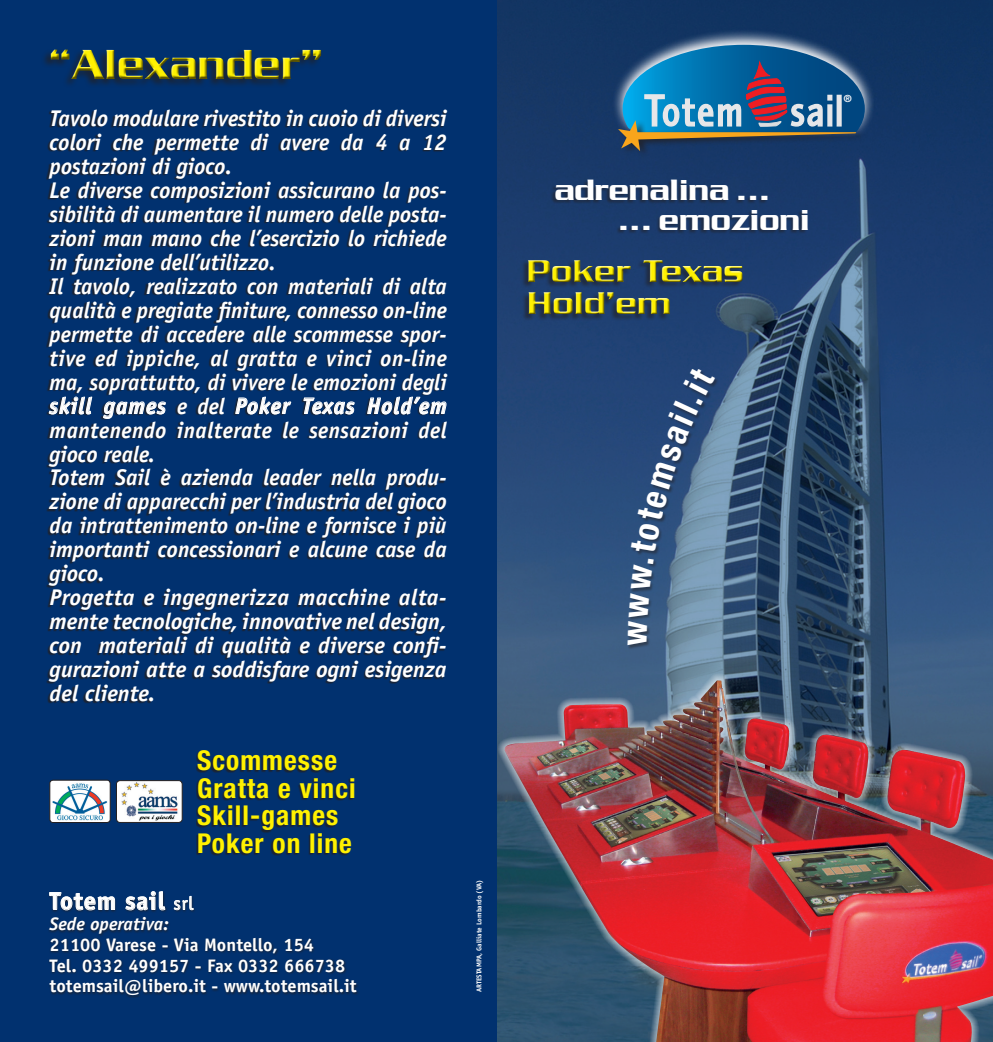
<style>
.page{position:relative;width:993px;height:1042px;background:#fff}
.page>*{position:absolute;margin:0;border:0;box-sizing:border-box;transform-origin:0 0}
.t1{font:500 45.5px "Serpentine";color:#fff101;scale:.96 1}
.t2{font:500 34.12px/32.4px "Serpentine";color:#fff101}
.t3{font:500 31.85px/29.6px "Serpentine";color:#fff}
.t4{font:700 condensed 27.3px/27.3px "Helvetica Neue";letter-spacing:.04em;color:#fff101}
.t5{font:700 24.68px "Officina Sans";letter-spacing:.03em;color:#fff}
.t6{font:italic 700 22.75px/24px "Officina Sans";color:#fff}
.t7{font:700 18.2px/20.7px "Officina Sans";color:#fff}
.t8{font:italic 700 18.2px "Officina Sans";color:#fff}
.t9{font:700 9.8px "Helvetica Neue";color:#fff}
.t10{font:700 7px "Officina Sans";color:#fff}
.s1{font-weight:400;font-size:18.2px}
</style>
<div class="page">
<svg style="left:496px;top:0;width:496px;height:670px;background:#264672"></svg>
<div style="left:0;top:0;width:496px;height:1042px;background:#01316f"></div>
<div style="left:495px;top:670px;width:497px;height:372px;background:#fff;opacity:.9"></div>
<img style="left:500px;top:680px;width:492px;height:362px">
<svg style="left:611px;top:29px;width:263px;height:111px;background:#274770"></svg>
<div style="left:617px;top:118px;width:248px;height:39px;background:#173768"></div>
<svg style="left:618px;top:45px;width:246px;height:106px;background:#366a90"></svg>
<div style="left:628px;top:370px;width:91px;height:280px;background:#231f20;opacity:.5"></div>
<div style="left:551px;top:180px;width:215px;height:24px;background:#231f20;opacity:.5"></div>
<div style="left:615px;top:210px;width:192px;height:24px;background:#231f20;opacity:.5"></div>
<div style="left:521px;top:260px;width:221px;height:61px;background:#231f20;opacity:.6"></div>
<div style="left:526px;top:259px;width:218px;height:57px;background:#231f20;opacity:.75"></div>
<div style="left:196px;top:751px;width:157px;height:104px;background:#231f20;opacity:.75"></div>
<img style="left:52px;top:782px;width:56px;height:38px">
<div style="left:50px;top:780px;width:60px;height:42px;border:1px solid #231f20;border-radius:3px"></div>
<div style="left:116px;top:780px;width:66px;height:42px;background:#fff;border-radius:4px"></div>
<img style="left:122px;top:782px;width:56px;height:38px">
<div style="left:116px;top:780px;width:66px;height:42px;border:1px solid #231f20;border-radius:4px"></div>
<div style="left:48px;top:890px;width:312px;height:108px;background:#231f20;opacity:.75"></div>
<svg style="left:49px;top:890px;width:66px;height:22px"></svg>
<svg style="left:125px;top:891px;width:40px;height:19px"></svg>
<svg style="left:173px;top:895px;width:21px;height:18px"></svg>
<div style="left:46px;top:110px;width:400px;height:594px;background:#231f20;opacity:.75"></div>
<svg style="left:49px;top:396px;width:43px;height:24px"></svg>
<svg style="left:103px;top:396px;width:63px;height:23px"></svg>
<svg style="left:235px;top:391px;width:56px;height:29px"></svg>
<svg style="left:303px;top:396px;width:52px;height:24px"></svg>
<svg style="left:367px;top:391px;width:79px;height:30px"></svg>
<div style="left:41px;top:49px;width:280px;height:39px;background:#231f20;opacity:.7"></div>
<div style="left:48px;top:47px;width:275px;height:34px;background:#231f20;opacity:.75"></div>
<svg style="left:627px;top:366px;width:88px;height:280px;background:#405f85"></svg>
<h1 class="t1" style="left:48px;top:38px;width:288px">“Alexander”</h1>
<p class="t6" style="left:50px;top:106px;width:398px">Tavolo modulare rivestito in cuoio di diversi colori che permette di avere da 4 a 12 postazioni di gioco.<br>Le diverse composizioni assicurano la pos&shy;sibilità di aumentare il numero delle posta&shy;zioni man mano che l’esercizio lo richiede in funzione dell’utilizzo.<br>Il tavolo, realizzato con materiali di alta qualità e pregiate finiture, connesso on-line permette di accedere alle scommesse spor&shy;tive ed ippiche, al gratta e vinci on-line ma, soprattutto, di vivere le emozioni degli skill games e del Poker Texas Hold’em mantenendo inalterate le sensazioni del gioco reale.<br>Totem Sail è azienda leader nella produ&shy;zione di apparecchi per l’industria del gioco da intrattenimento on-line e fornisce i più importanti concessionari e alcune case da gioco.<br>Progetta e ingegnerizza macchine alta&shy;mente tecnologiche, innovative nel design, con materiali di qualità e diverse confi&shy;gurazioni atte a soddisfare ogni esigenza del cliente.</p>
<p class="t4" style="left:197px;top:747px;width:160px">Scommesse<br>Gratta e vinci<br>Skill-games<br>Poker on line</p>
<p class="t5" style="left:50px;top:885px;width:145px">Totem sail <span class="s1">srl</span></p>
<p class="t8" style="left:50px;top:913px;width:121px">Sede operativa:</p>
<p class="t7" style="left:50px;top:934px;width:308px">21100 Varese - Via Montello, 154<br>Tel. 0332 499157 - Fax 0332 666738 totemsail@libero.it - www.totemsail.it</p>
<p class="t10" style="left:474px;top:992px;width:114px;rotate:-90deg">ARTESTAMPA, Galliate Lombardo (VA)</p>
<h3 class="t3" style="left:617px;top:175px;width:193px;text-indent:-63px">adrenalina ... ... emozioni</h3>
<h2 class="t2" style="left:527px;top:254px;width:218px">Poker Texas<br>Hold’em</h2>
<p class="t9" style="left:843px;top:92px;width:9px">®</p>
</div>
